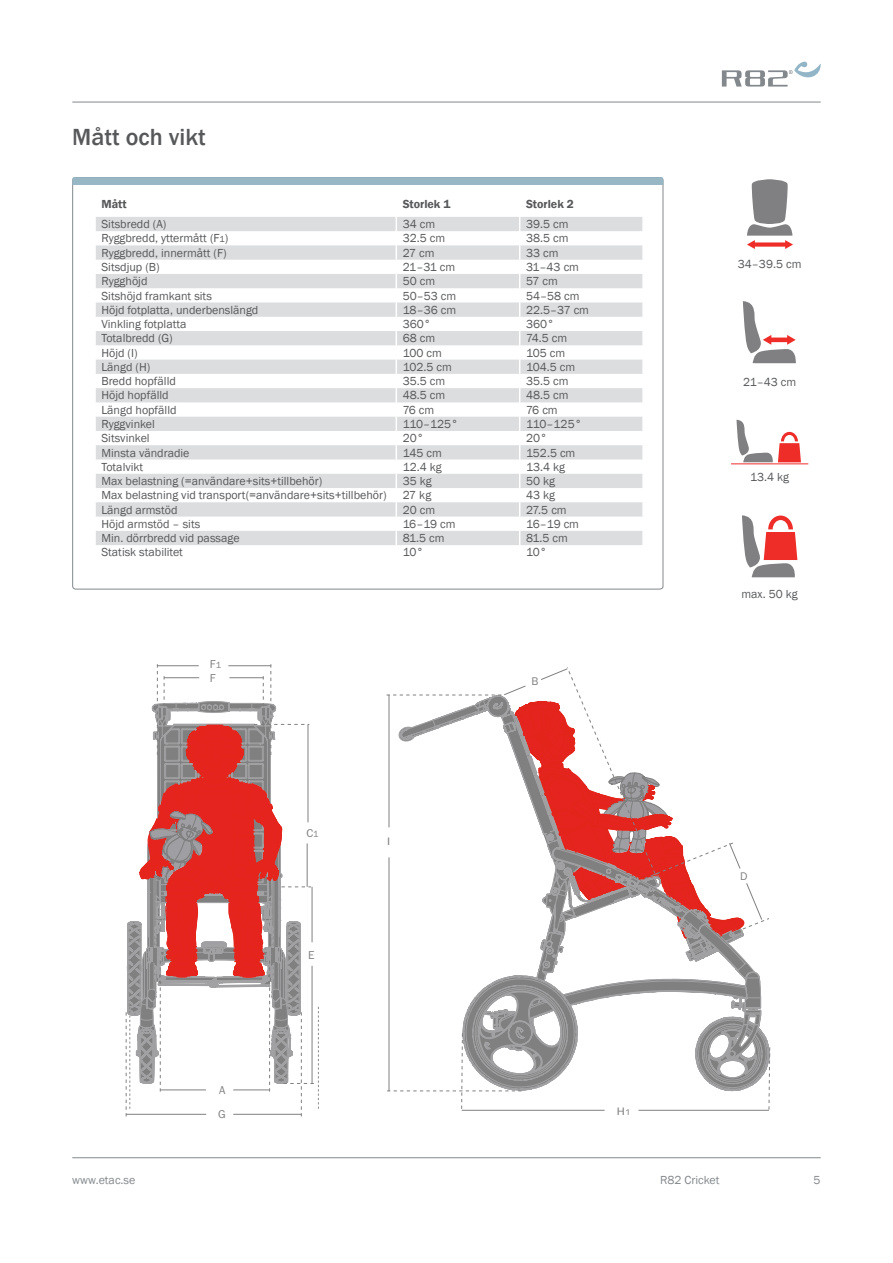
<style>
.page{position:relative;width:893px;height:1263px;background:#fff}
.page>*{position:absolute;margin:0;border:0;box-sizing:border-box;transform-origin:0 0}
._4__Header_-_Basic_body{font:500 24px "Franklin Gothic";color:#57585a}
._6__Body_-_Facts{font:12px "Franklin Gothic";color:#57585a}
.t1{font:12px "Franklin Gothic";color:#83888c}
._6__Header_-_Facts{font:600 12px "Franklin Gothic";color:#57585a}
.t2{font:11.7px/24.5px "Franklin Gothic URW Boo";color:#808080}
.t3{font:11.55px "Mdd";color:#808080}
.t4{font:11.55px "Franklin Gothic URW Boo";color:#808080}
.s1{font-size:9px}
.s2{font-size:9.3px}
</style>
<div class="page">
<svg style="left:747px;top:179px;width:46px;height:70px"></svg>
<svg style="left:742px;top:515px;width:55px;height:62px"></svg>
<hr style="left:731px;top:463px;width:77px;height:1px;background:#ee2d29">
<svg style="left:736px;top:420px;width:65px;height:42px"></svg>
<svg style="left:743px;top:301px;width:53px;height:62px"></svg>
<svg style="left:386px;top:667px;width:385px;height:444px"></svg>
<hr style="left:638px;top:1110px;width:131px;height:1px;background:#808080">
<hr style="left:462px;top:1110px;width:143px;height:1px;background:#808080">
<hr style="left:72px;top:102px;width:749px;height:1px;background:#83888c">
<hr style="left:72px;top:1157px;width:749px;height:1px;background:#83888c">
<svg style="left:722px;top:62px;width:99px;height:25px"></svg>
<svg style="left:72px;top:178px;width:592px;height:412px"></svg>
<svg style="left:126px;top:664px;width:193px;height:453px"></svg>
<svg style="left:72px;top:177px;width:591px;height:8px;background:#97b6c3"></svg>
<p class="_4__Header_-_Basic_body" style="left:72px;top:122px;width:135px">Mått och vikt</p>
<p class="_6__Header_-_Facts" style="left:101px;top:196px;width:27px">Mått</p>
<p class="_6__Header_-_Facts" style="left:403px;top:196px;width:49px">Storlek 1</p>
<p class="_6__Header_-_Facts" style="left:526px;top:196px;width:49px">Storlek 2</p>
<p class="_6__Body_-_Facts" style="left:101px;top:217px;width:66px">Sitsbredd (A)</p>
<p class="_6__Body_-_Facts" style="left:403px;top:217px;width:34px">34 cm</p>
<p class="_6__Body_-_Facts" style="left:526px;top:217px;width:44px">39.5 cm</p>
<p class="_6__Body_-_Facts" style="left:101px;top:231px;width:128px">Ryggbredd, yttermått (F<span class="s1">1</span>)</p>
<p class="_6__Body_-_Facts" style="left:403px;top:231px;width:44px">32.5 cm</p>
<p class="_6__Body_-_Facts" style="left:526px;top:231px;width:44px">38.5 cm</p>
<p class="_6__Body_-_Facts" style="left:101px;top:245px;width:127px">Ryggbredd, innermått (F)</p>
<p class="_6__Body_-_Facts" style="left:403px;top:245px;width:33px">27 cm</p>
<p class="_6__Body_-_Facts" style="left:526px;top:245px;width:34px">33 cm</p>
<p class="_6__Body_-_Facts" style="left:101px;top:260px;width:60px">Sitsdjup (B)</p>
<p class="_6__Body_-_Facts" style="left:403px;top:260px;width:54px">21–31 cm</p>
<p class="_6__Body_-_Facts" style="left:526px;top:260px;width:54px">31–43 cm</p>
<p class="_6__Body_-_Facts" style="left:101px;top:274px;width:48px">Rygghöjd</p>
<p class="_6__Body_-_Facts" style="left:403px;top:274px;width:34px">50 cm</p>
<p class="_6__Body_-_Facts" style="left:526px;top:274px;width:33px">57 cm</p>
<p class="_6__Body_-_Facts" style="left:101px;top:288px;width:112px">Sitshöjd framkant sits</p>
<p class="_6__Body_-_Facts" style="left:403px;top:288px;width:55px">50–53 cm</p>
<p class="_6__Body_-_Facts" style="left:526px;top:288px;width:55px">54–58 cm</p>
<p class="_6__Body_-_Facts" style="left:101px;top:302px;width:158px">Höjd fotplatta, underbenslängd</p>
<p class="_6__Body_-_Facts" style="left:403px;top:302px;width:55px">18–36 cm</p>
<p class="_6__Body_-_Facts" style="left:526px;top:302px;width:64px">22.5–37 cm</p>
<p class="_6__Body_-_Facts" style="left:101px;top:317px;width:87px">Vinkling fotplatta</p>
<p class="_6__Body_-_Facts" style="left:403px;top:317px;width:30px">360°</p>
<p class="_6__Body_-_Facts" style="left:526px;top:317px;width:30px">360°</p>
<p class="_6__Body_-_Facts" style="left:101px;top:331px;width:73px">Totalbredd (G)</p>
<p class="_6__Body_-_Facts" style="left:403px;top:331px;width:34px">68 cm</p>
<p class="_6__Body_-_Facts" style="left:526px;top:331px;width:43px">74.5 cm</p>
<p class="_6__Body_-_Facts" style="left:101px;top:345px;width:38px">Höjd (I)</p>
<p class="_6__Body_-_Facts" style="left:403px;top:345px;width:41px">100 cm</p>
<p class="_6__Body_-_Facts" style="left:526px;top:345px;width:41px">105 cm</p>
<p class="_6__Body_-_Facts" style="left:101px;top:359px;width:50px">Längd (H)</p>
<p class="_6__Body_-_Facts" style="left:403px;top:359px;width:51px">102.5 cm</p>
<p class="_6__Body_-_Facts" style="left:526px;top:359px;width:51px">104.5 cm</p>
<p class="_6__Body_-_Facts" style="left:101px;top:374px;width:76px">Bredd hopfälld</p>
<p class="_6__Body_-_Facts" style="left:403px;top:374px;width:44px">35.5 cm</p>
<p class="_6__Body_-_Facts" style="left:526px;top:374px;width:44px">35.5 cm</p>
<p class="_6__Body_-_Facts" style="left:101px;top:388px;width:69px">Höjd hopfälld</p>
<p class="_6__Body_-_Facts" style="left:403px;top:388px;width:44px">48.5 cm</p>
<p class="_6__Body_-_Facts" style="left:526px;top:388px;width:44px">48.5 cm</p>
<p class="_6__Body_-_Facts" style="left:101px;top:402px;width:77px">Längd hopfälld</p>
<p class="_6__Body_-_Facts" style="left:403px;top:402px;width:33px">76 cm</p>
<p class="_6__Body_-_Facts" style="left:526px;top:402px;width:33px">76 cm</p>
<p class="_6__Body_-_Facts" style="left:101px;top:416px;width:55px">Ryggvinkel</p>
<p class="_6__Body_-_Facts" style="left:403px;top:416px;width:57px">110–125°</p>
<p class="_6__Body_-_Facts" style="left:526px;top:416px;width:57px">110–125°</p>
<p class="_6__Body_-_Facts" style="left:101px;top:431px;width:50px">Sitsvinkel</p>
<p class="_6__Body_-_Facts" style="left:403px;top:431px;width:23px">20°</p>
<p class="_6__Body_-_Facts" style="left:526px;top:431px;width:23px">20°</p>
<p class="_6__Body_-_Facts" style="left:101px;top:445px;width:90px">Minsta vändradie</p>
<p class="_6__Body_-_Facts" style="left:403px;top:445px;width:41px">145 cm</p>
<p class="_6__Body_-_Facts" style="left:526px;top:445px;width:51px">152.5 cm</p>
<p class="_6__Body_-_Facts" style="left:101px;top:459px;width:43px">Totalvikt</p>
<p class="_6__Body_-_Facts" style="left:403px;top:459px;width:41px">12.4 kg</p>
<p class="_6__Body_-_Facts" style="left:526px;top:459px;width:41px">13.4 kg</p>
<p class="_6__Body_-_Facts" style="left:101px;top:474px;width:222px">Max belastning (=användare+sits+tillbehör)</p>
<p class="_6__Body_-_Facts" style="left:403px;top:474px;width:31px">35 kg</p>
<p class="_6__Body_-_Facts" style="left:526px;top:474px;width:31px">50 kg</p>
<p class="_6__Body_-_Facts" style="left:101px;top:488px;width:287px">Max belastning vid transport(=användare+sits+tillbehör)</p>
<p class="_6__Body_-_Facts" style="left:403px;top:488px;width:30px">27 kg</p>
<p class="_6__Body_-_Facts" style="left:526px;top:488px;width:31px">43 kg</p>
<p class="_6__Body_-_Facts" style="left:101px;top:502px;width:78px">Längd armstöd</p>
<p class="_6__Body_-_Facts" style="left:403px;top:502px;width:34px">20 cm</p>
<p class="_6__Body_-_Facts" style="left:526px;top:502px;width:42px">27.5 cm</p>
<p class="_6__Body_-_Facts" style="left:101px;top:516px;width:100px">Höjd armstöd – sits</p>
<p class="_6__Body_-_Facts" style="left:403px;top:516px;width:54px">16–19 cm</p>
<p class="_6__Body_-_Facts" style="left:526px;top:516px;width:54px">16–19 cm</p>
<p class="_6__Body_-_Facts" style="left:101px;top:531px;width:140px">Min. dörrbredd vid passage</p>
<p class="_6__Body_-_Facts" style="left:403px;top:531px;width:43px">81.5 cm</p>
<p class="_6__Body_-_Facts" style="left:526px;top:531px;width:43px">81.5 cm</p>
<p class="_6__Body_-_Facts" style="left:101px;top:545px;width:83px">Statisk stabilitet</p>
<p class="_6__Body_-_Facts" style="left:403px;top:545px;width:22px">10°</p>
<p class="_6__Body_-_Facts" style="left:526px;top:545px;width:22px">10°</p>
<p class="t2" style="left:210px;top:652px;width:13px">F<span class="s2">1</span></p>
<p class="t2" style="left:210px;top:666px;width:7px">F</p>
<p class="t4" style="left:531px;top:674px;width:8px">B</p>
<p class="t2" style="left:218px;top:1077px;width:9px">A<br>G</p>
<p class="t2" style="left:306px;top:820px;width:14px">C<span class="s2">1</span></p>
<p class="t2" style="left:308px;top:942px;width:8px">E</p>
<p class="t3" style="left:387px;top:835px;width:5px">I</p>
<p class="t3" style="left:617px;top:1105px;width:15px">H<span class="s1">1</span></p>
<p class="_6__Body_-_Facts" style="left:738px;top:257px;width:65px">34–39.5 cm</p>
<p class="_6__Body_-_Facts" style="left:743px;top:374px;width:55px">21–43 cm</p>
<p class="_6__Body_-_Facts" style="left:750px;top:469px;width:41px">13.4 kg</p>
<p class="_6__Body_-_Facts" style="left:741px;top:586px;width:58px">max. 50 kg</p>
<p class="t4" style="left:740px;top:869px;width:9px">D</p>
<p class="t1" style="left:72px;top:1173px;width:65px">www.etac.se</p>
<p class="t1" style="left:660px;top:1173px;width:61px">R82 Cricket</p>
<p class="t1" style="left:814px;top:1173px;width:9px">5</p>
</div>
